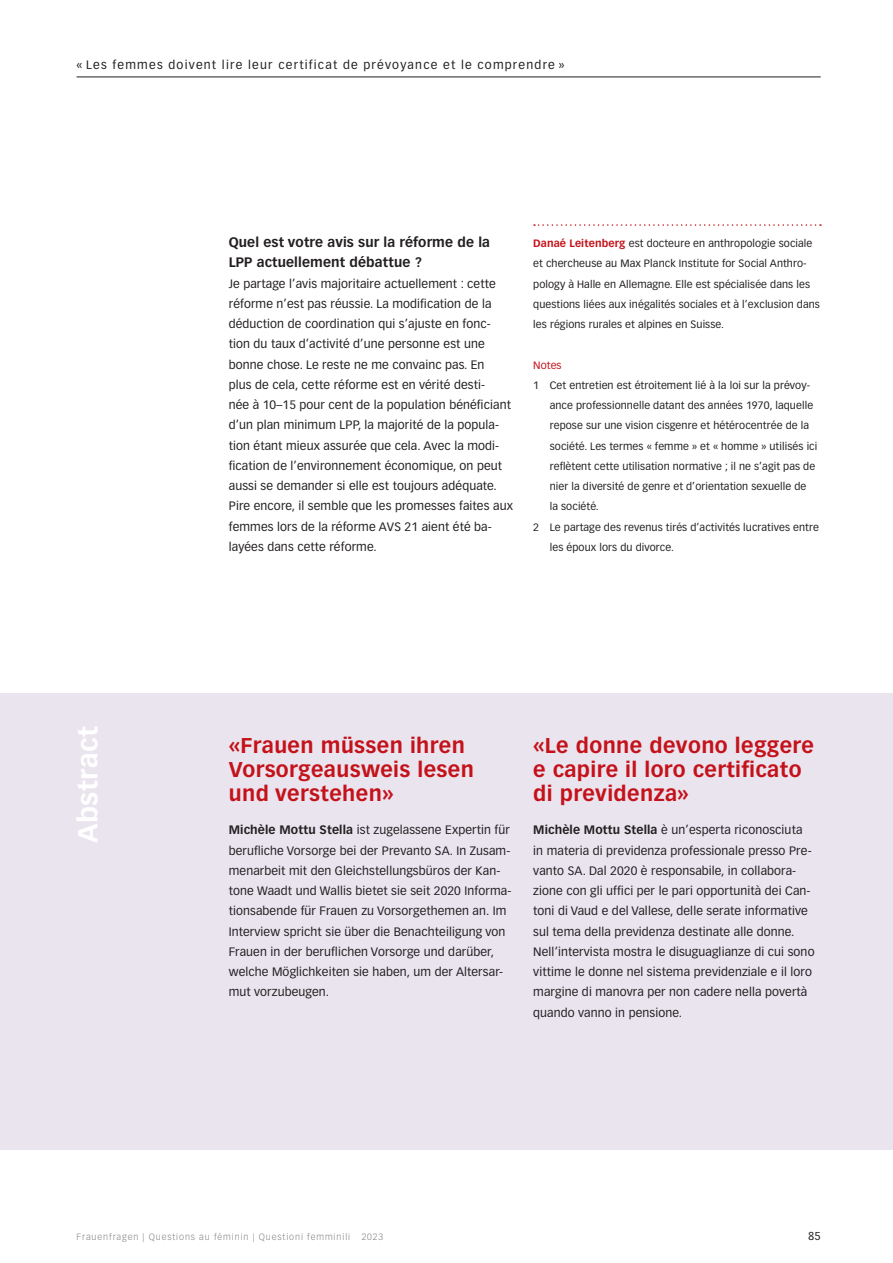
<style>
.page{position:relative;width:893px;height:1263px;background:#fff}
.page>*{position:absolute;margin:0;border:0;box-sizing:border-box;transform-origin:0 0}
.t1{font:700 27px "Vectora LT Pro";letter-spacing:.02em;color:#fff}
.t2{font:700 21px/24px "Vectora LT Pro";letter-spacing:.02em;color:#c4121a}
.t3{font:700 13.5px/20.2px "Vectora LT Pro";letter-spacing:.01em;color:#231f20}
.t4{font:12px/20.2px "Vectora LT Pro";letter-spacing:.01em;color:#231f20}
.t5{font:12px "Vectora LT Pro";letter-spacing:.1em;color:#231f20}
.t6{font:11.25px "Vectora LT Pro";color:#231f20}
.t7{font:10.5px/20.2px "Vectora LT Pro";letter-spacing:.01em;color:#231f20}
.t8{font:10.5px "Vectora LT Pro";letter-spacing:.01em;color:#c4121a}
.t9{font:300 9px "Vectora LT Pro";letter-spacing:.1em;color:#808285}
.s1{font-weight:700;color:#c4121a}
.s2{font-weight:700}
</style>
<div class="page">
<hr style="left:77px;top:77px;width:744px;height:1px;background:#231f20">
<div style="left:0;top:693px;width:893px;height:457px;background:#eae4ef"></div>
<svg style="left:534px;top:224px;width:287px;height:2px"></svg>
<p class="t5" style="left:77px;top:57px;width:490px">« Les femmes doivent lire leur certificat de prévoyance et le comprendre »</p>
<p class="t3" style="left:229px;top:232px;width:263px">Quel est votre avis sur la réforme de la<br>LPP actuellement débattue ?</p>
<p class="t4" style="left:229px;top:273px;width:286px">Je partage l’avis majoritaire actuellement : cette réforme n’est pas réussie. La modification de la déduction de coordination qui s’ajuste en fonc&shy;tion du taux d’activité d’une personne est une bonne chose. Le reste ne me convainc pas. En<br>plus de cela, cette réforme est en vérité desti-<br>née à 10–15 pour cent de la population bénéficiant d’un plan minimum LPP, la majorité de la popula&shy;tion étant mieux assurée que cela. Avec la modi&shy;fication de l’environnement économique, on peut aussi se demander si elle est toujours adéquate.<br>Pire encore, il semble que les promesses faites aux femmes lors de la réforme AVS 21 aient été ba&shy;layées dans cette réforme.</p>
<p class="t7" style="left:533px;top:233px;width:288px"><span class="s1">Danaé Leitenberg</span> est docteure en anthropologie sociale et chercheuse au Max Planck Institute for Social Anthro&shy;pology à Halle en Allemagne. Elle est spécialisée dans les questions liées aux inégalités sociales et à l’exclusion dans les régions rurales et alpines en Suisse.</p>
<p class="t8" style="left:533px;top:359px;width:30px">Notes</p>
<p class="t7" style="left:533px;top:375px;width:279px">1 Cet entretien est étroitement lié à la loi sur la prévoy-</p>
<p class="t7" style="left:550px;top:395px;width:265px">ance professionnelle datant des années 1970, laquelle</p>
<p class="t7" style="left:550px;top:415px;width:261px">repose sur une vision cisgenre et hétérocentrée de la</p>
<p class="t7" style="left:550px;top:436px;width:269px">société. Les termes « femme » et « homme » utilisés ici</p>
<p class="t7" style="left:550px;top:456px;width:267px">reflètent cette utilisation normative ; il ne s’agit pas de</p>
<p class="t7" style="left:550px;top:476px;width:258px">nier la diversité de genre et d’orientation sexuelle de</p>
<p class="t7" style="left:550px;top:497px;width:51px">la société.</p>
<p class="t7" style="left:533px;top:517px;width:287px">2 Le partage des revenus tirés d’activités lucratives entre</p>
<p class="t7" style="left:550px;top:537px;width:126px">les époux lors du divorce.</p>
<h1 class="t1" style="left:71px;top:843px;width:119px;rotate:-90deg">Abstract</h1>
<h2 class="t2" style="left:533px;top:734px;width:282px">«Le donne devono leggere e capire il loro certificato di previdenza»</h2>
<h2 class="t2" style="left:229px;top:734px;width:247px">«Frauen müssen ihren<br>Vorsorgeausweis lesen und verstehen»</h2>
<p class="t4" style="left:229px;top:820px;width:284px"><span class="s2">Michèle Mottu Stella</span> ist zugelassene Expertin für berufliche Vorsorge bei der Prevanto SA. In Zusam&shy;menarbeit mit den Gleichstellungsbüros der Kan&shy;tone Waadt und Wallis bietet sie seit 2020 Informa&shy;tionsabende für Frauen zu Vorsorgethemen an. Im Interview spricht sie über die Benachteiligung von Frauen in der beruflichen Vorsorge und darüber, welche Möglichkeiten sie haben, um der Altersar&shy;mut vorzubeugen.</p>
<p class="t4" style="left:533px;top:820px;width:283px"><span class="s2">Michèle Mottu Stella</span> è un’esperta riconosciuta in materia di previdenza professionale presso Pre&shy;vanto SA. Dal 2020 è responsabile, in collabora&shy;zione con gli uffici per le pari opportunità dei Can&shy;toni di Vaud e del Vallese, delle serate informative sul tema della previdenza destinate alle donne.<br>Nell’intervista mostra le disuguaglianze di cui sono vittime le donne nel sistema previdenziale e il loro margine di manovra per non cadere nella povertà quando vanno in pensione.</p>
<p class="t9" style="left:77px;top:1231px;width:275px">Frauenfragen | Questions au féminin | Questioni femminili</p>
<p class="t9" style="left:362px;top:1231px;width:23px">2023</p>
<p class="t6" style="left:808px;top:1229px;width:14px">85</p>
</div>
